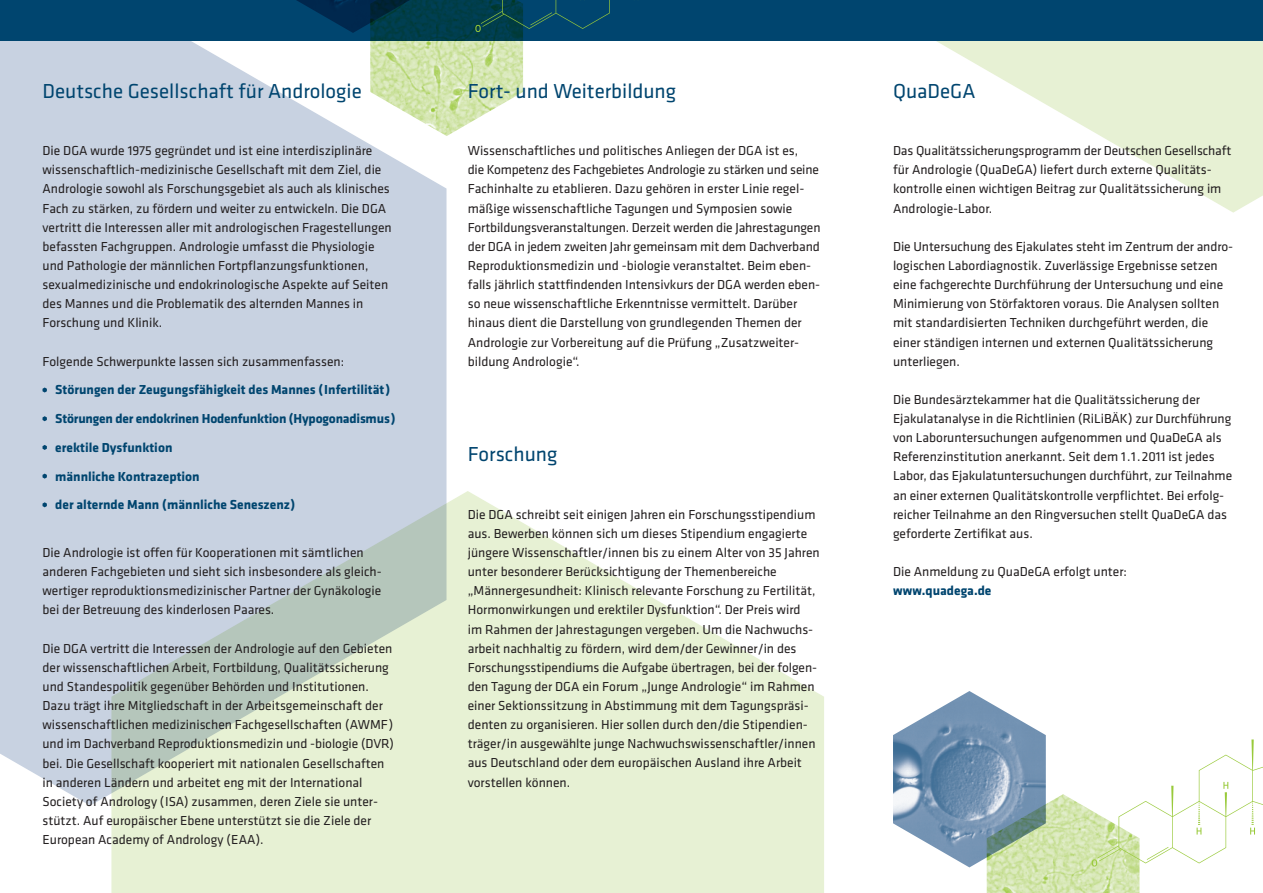
<style>
.page{position:relative;width:1263px;height:893px;background:#fff}
.page>*{position:absolute;margin:0;border:0;box-sizing:border-box;transform-origin:0 0}
.t1{font:21px "Klavika Basic";color:#00456f}
.t2{font:13.5px/19.2px "Klavika Basic";color:#231f20}
.t3{font:700 13.5px/28.7px "Klavika Basic";color:#00456f}
</style>
<div class="page">
<img style="left:893px;top:691px;width:153px;height:176px">
<img style="left:987px;top:794px;width:152px;height:99px">
<svg style="left:1092px;top:739px;width:171px;height:127px"></svg>
<div style="left:0;top:40px;width:446px;height:766px;background:#c8d2e1"></div>
<svg style="left:877px;top:40px;width:386px;height:173px"></svg>
<svg style="left:111px;top:491px;width:713px;height:402px;background:#e0ead8"></svg>
<div style="left:0;top:0;width:1263px;height:40px;background:#00456f"></div>
<img style="left:296px;top:0;width:74px;height:33px">
<img style="left:370px;top:0;width:153px;height:136px">
<svg style="left:475px;top:0;width:135px;height:32px"></svg>
<svg style="left:43px;top:387px;width:4px;height:5px"></svg>
<svg style="left:43px;top:416px;width:4px;height:5px"></svg>
<svg style="left:43px;top:445px;width:4px;height:5px"></svg>
<svg style="left:43px;top:474px;width:4px;height:5px"></svg>
<svg style="left:43px;top:502px;width:4px;height:5px"></svg>
<h1 class="t1" style="left:43px;top:77px;width:321px">Deutsche Gesellschaft für Andrologie</h1>
<p class="t2" style="left:43px;top:141px;width:351px">Die DGA wurde 1975 gegründet und ist eine interdisziplinäre wissenschaftlich-medizinische Gesellschaft mit dem Ziel, die Andrologie sowohl als Forschungsgebiet als auch als klinisches Fach zu stärken, zu fördern und weiter zu entwickeln. Die DGA vertritt die Interessen aller mit andrologischen Fragestellungen befassten Fachgruppen. Andrologie umfasst die Physiologie und Pathologie der männlichen Fortpflanzungsfunktionen, sexualmedizinische und endokrinologische Aspekte auf Seiten des Mannes und die Problematik des alternden Mannes in Forschung und Klinik.</p>
<p class="t2" style="left:43px;top:351px;width:303px">Folgende Schwerpunkte lassen sich zusammenfassen:</p>
<p class="t3" style="left:55px;top:375px;width:342px">Störungen der Zeugungsfähigkeit des Mannes (Infertilität)<br>Störungen der endokrinen Hodenfunktion (Hypogonadismus) erektile Dysfunktion<br>männliche Kontrazeption<br>der alternde Mann (männliche Seneszenz)</p>
<p class="t2" style="left:43px;top:543px;width:341px">Die Andrologie ist offen für Kooperationen mit sämtlichen anderen Fachgebieten und sieht sich insbesondere als gleich&shy;wertiger reproduktionsmedizinischer Partner der Gynäkologie bei der Betreuung des kinderlosen Paares.</p>
<p class="t2" style="left:43px;top:638px;width:353px">Die DGA vertritt die Interessen der Andrologie auf den Gebieten der wissenschaftlichen Arbeit, Fortbildung, Qualitätssicherung und Standespolitik gegenüber Behörden und Institutionen.<br>Dazu trägt ihre Mitgliedschaft in der Arbeitsgemeinschaft der wissenschaftlichen medizinischen Fachgesellschaften (AWMF) und im Dachverband Reproduktionsmedizin und -biologie (DVR) bei. Die Gesellschaft kooperiert mit nationalen Gesellschaften in anderen Ländern und arbeitet eng mit der International Society of Andrology (ISA) zusammen, deren Ziele sie unter&shy;stützt. Auf europäischer Ebene unterstützt sie die Ziele der European Academy of Andrology (EAA).</p>
<h1 class="t1" style="left:468px;top:77px;width:210px">Fort- und Weiterbildung</h1>
<p class="t2" style="left:468px;top:141px;width:354px">Wissenschaftliches und politisches Anliegen der DGA ist es,<br>die Kompetenz des Fachgebietes Andrologie zu stärken und seine Fachinhalte zu etablieren. Dazu gehören in erster Linie regel&shy;mäßige wissenschaftliche Tagungen und Symposien sowie Fortbildungsveranstaltungen. Derzeit werden die Jahrestagungen der DGA in jedem zweiten Jahr gemeinsam mit dem Dachverband Reproduktionsmedizin und -biologie veranstaltet. Beim eben&shy;falls jährlich stattfindenden Intensivkurs der DGA werden eben&shy;so neue wissenschaftliche Erkenntnisse vermittelt. Darüber hinaus dient die Darstellung von grundlegenden Themen der Andrologie zur Vorbereitung auf die Prüfung „Zusatzweiter&shy;bildung Andrologie“.</p>
<h1 class="t1" style="left:468px;top:441px;width:91px">Forschung</h1>
<p class="t2" style="left:468px;top:504px;width:353px">Die DGA schreibt seit einigen Jahren ein Forschungsstipendium aus. Bewerben können sich um dieses Stipendium engagierte jüngere Wissenschaftler/innen bis zu einem Alter von 35 Jahren unter besonderer Berücksichtigung der Themenbereiche „Männergesundheit: Klinisch relevante Forschung zu Fertilität, Hormonwirkungen und erektiler Dysfunktion“. Der Preis wird<br>im Rahmen der Jahrestagungen vergeben. Um die Nachwuchs&shy;arbeit nachhaltig zu fördern, wird dem/der Gewinner/in des Forschungsstipendiums die Aufgabe übertragen, bei der folgen&shy;den Tagung der DGA ein Forum „Junge Andrologie“ im Rahmen einer Sektionssitzung in Abstimmung mit dem Tagungspräsi&shy;denten zu organisieren. Hier sollen durch den/die Stipendien&shy;träger/in ausgewählte junge Nachwuchswissenschaftler/innen aus Deutschland oder dem europäischen Ausland ihre Arbeit vorstellen können.</p>
<h1 class="t1" style="left:893px;top:77px;width:84px">QuaDeGA</h1>
<p class="t2" style="left:893px;top:141px;width:340px">Das Qualitätssicherungsprogramm der Deutschen Gesellschaft für Andrologie (QuaDeGA) liefert durch externe Qualitäts&shy;kontrolle einen wichtigen Beitrag zur Qualitätssicherung im Andrologie-Labor.</p>
<p class="t2" style="left:893px;top:236px;width:340px">Die Untersuchung des Ejakulates steht im Zentrum der andro&shy;logischen Labordiagnostik. Zuverlässige Ergebnisse setzen eine fachgerechte Durchführung der Untersuchung und eine Minimierung von Störfaktoren voraus. Die Analysen sollten mit standardisierten Techniken durchgeführt werden, die einer ständigen internen und externen Qualitätssicherung unterliegen.</p>
<p class="t2" style="left:893px;top:389px;width:341px">Die Bundesärztekammer hat die Qualitätssicherung der Ejakulatanalyse in die Richtlinien (RiLiBÄK) zur Durchführung von Laboruntersuchungen aufgenommen und QuaDeGA als Referenzinstitution anerkannt. Seit dem 1.1.2011 ist jedes Labor, das Ejakulatuntersuchungen durchführt, zur Teilnahme an einer externen Qualitätskontrolle verpflichtet. Bei erfolg&shy;reicher Teilnahme an den Ringversuchen stellt QuaDeGA das geforderte Zertifikat aus.</p>
<p class="t2" style="left:893px;top:562px;width:235px">Die Anmeldung zu QuaDeGA erfolgt unter:</p>
<p class="t3" style="left:893px;top:576px;width:100px">www.quadega.de</p>
</div>
